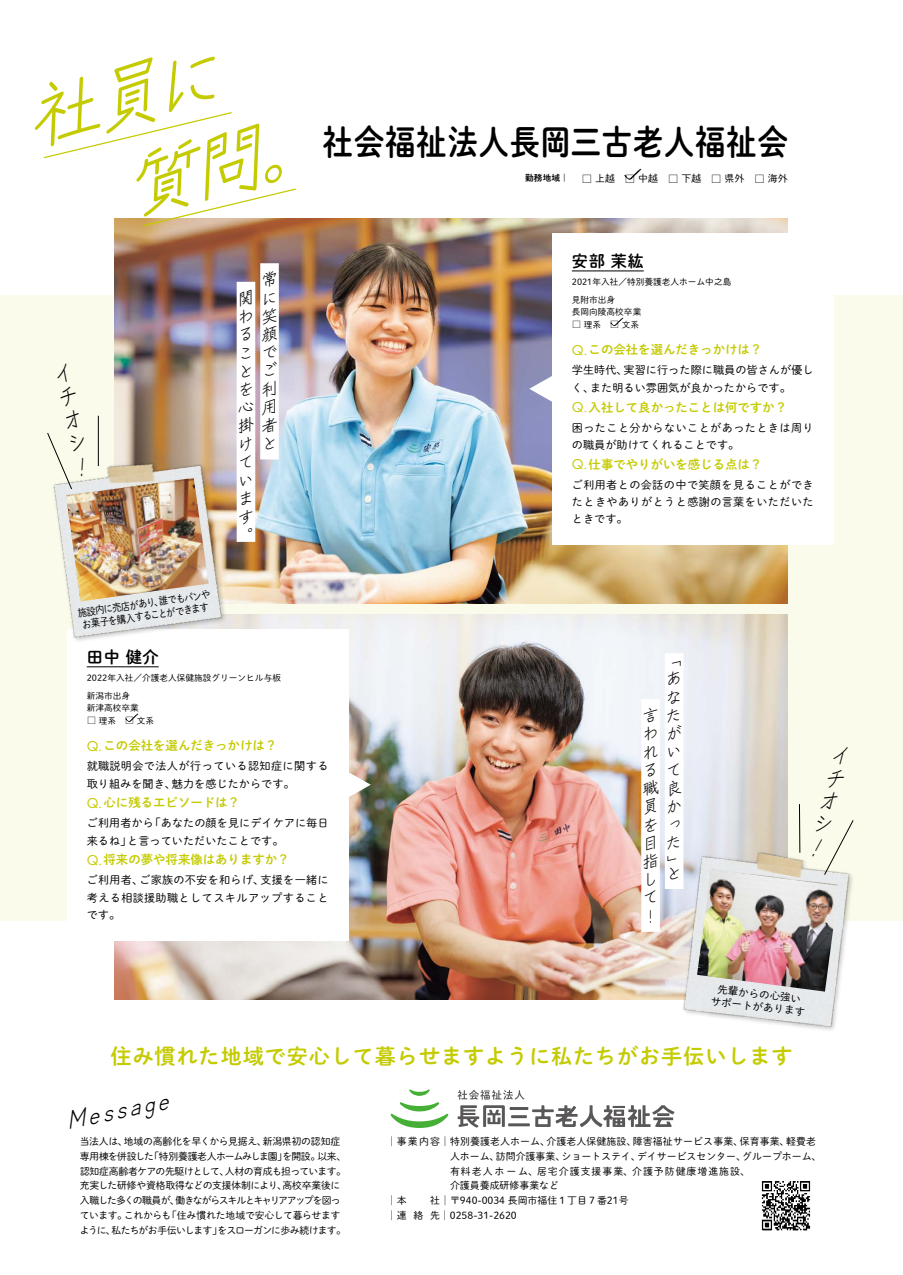
<style>
.page{position:relative;width:903px;height:1275px;background:#fff}
.page>*{position:absolute;margin:0;border:0;box-sizing:border-box;transform-origin:0 0}
.t1{font:italic 70.7px/88.5px "Zen Kurenaido";color:#c4cb00}
.t2{font:34.65px "Shuei M Go Std B";letter-spacing:.03em;color:#000;scale:.87 1}
.t3{font:italic 24.85px "Zen Kurenaido";color:#000}
.t4{font:23.1px/23.4px "Zen Kurenaido";color:#000;text-align:justify;scale:.8 1}
.t5{font:21px "Shuei M Go Std B";letter-spacing:.045em;color:#c4cb00}
.t6{font:16.1px "Shuei M Go Std B";letter-spacing:.05em;color:#000}
.t7{font:14.88px "Futura PT";color:#c4cb00}
.t8{font:12.42px "Shuei M Go Std B";color:#c4cb00}
.t9{font:11.2px/17.3px "Shuei M Go Std L";letter-spacing:.015em;color:#000}
.t10{font:11.2px/17.3px "Shuei M Go Std L";letter-spacing:.035em;color:#000}
.t11{font:10.5px/12.4px "Shuei M Go Std L";color:#000;scale:.88 1}
.t12{font:10.5px/12.4px "Shuei M Go Std L";color:#000;text-align:center}
.t13{font:9.97px "Shuei M Go Std L";letter-spacing:-.02em;color:#000}
.t14{font:9.97px "Shuei M Go Std L";color:#000}
.t15{font:9.97px/14.9px "Shuei M Go Std L";letter-spacing:-.09em;color:#000}
.t16{font:9.97px "Shuei M Go Std L";letter-spacing:-.085em;color:#000}
.t17{font:9.97px/14.9px "Shuei M Go Std L";letter-spacing:-.04em;color:#000}
.t18{font:9.97px "Shuei M Go Std L";letter-spacing:.1em;color:#000}
.t19{font:9.97px "Shuei M Go Std L";letter-spacing:.015em;color:#000}
.t20{font:9.97px "Shuei M Go Std L";letter-spacing:-.075em;color:#000}
.t21{font:9.97px "Shuei M Go Std L";letter-spacing:-.055em;color:#000}
.t22{font:9.97px "Shuei M Go Std L";letter-spacing:-.06em;color:#000}
.t23{font:9.97px "Shuei M Go Std L";letter-spacing:.01em;color:#000}
.t24{font:8.75px/17.3px "Shuei M Go Std L";color:#000}
.t25{font:8.75px "Shuei M Go Std B";color:#000}
.s1{font-family:"Shuei M Go Std L";font-size:10.85px}
.s2{font-size:10.85px}
.s3{font-size:9.62px}
</style>
<div class="page">
<div style="left:0;top:296px;width:903px;height:625px;background:#fbfbec"></div>
<img style="left:761px;top:1181px;width:50px;height:50px">
<svg style="left:624px;top:169px;width:17px;height:11px"></svg>
<svg style="left:409px;top:1089px;width:21px;height:7px"></svg>
<svg style="left:390px;top:1102px;width:58px;height:26px"></svg>
<hr style="left:510px;top:1107px;width:18px;height:3px;background:#595757">
<hr style="left:511px;top:1115px;width:16px;height:3px;background:#595757">
<hr style="left:508px;top:1123px;width:22px;height:3px;background:#595757">
<svg style="left:532px;top:1105px;width:142px;height:22px"></svg>
<svg style="left:458px;top:1090px;width:66px;height:38px"></svg>
<img style="left:114px;top:218px;width:674px;height:386px">
<img style="left:114px;top:614px;width:674px;height:386px">
<svg style="left:348px;top:764px;width:23px;height:42px"></svg>
<svg style="left:529px;top:368px;width:23px;height:42px"></svg>
<div style="left:260px;top:263px;width:19px;height:196px;background:#fff"></div>
<div style="left:237px;top:282px;width:18px;height:260px;background:#fff"></div>
<img style="left:682px;top:851px;width:171px;height:179px">
<img style="left:697px;top:869px;width:142px;height:123px">
<div style="left:665px;top:653px;width:18px;height:236px;background:#fff"></div>
<div style="left:641px;top:699px;width:19px;height:233px;background:#fff"></div>
<div style="left:67px;top:629px;width:281px;height:311px;background:#fff"></div>
<hr style="left:87px;top:666px;width:72px;height:1px;background:#000">
<svg style="left:125px;top:713px;width:13px;height:9px"></svg>
<div style="left:552px;top:233px;width:281px;height:311px;background:#fff"></div>
<hr style="left:572px;top:271px;width:72px;height:1px;background:#000">
<svg style="left:610px;top:318px;width:13px;height:8px"></svg>
<img style="left:69px;top:444px;width:173px;height:197px">
<svg style="left:43px;top:112px;width:189px;height:47px"></svg>
<svg style="left:143px;top:188px;width:154px;height:39px"></svg>
<svg style="left:239px;top:444px;width:3px;height:88px"></svg>
<img style="left:47px;top:415px;width:162px;height:186px">
<svg style="left:799px;top:804px;width:55px;height:71px"></svg>
<h1 class="t1" style="left:97px;top:60px;width:199px;text-indent:-82px;rotate:-13deg">社員に質問。</h1>
<h3 class="t4" style="left:50px;top:365px;width:19px;rotate:-13deg">イチオシ</h3>
<p class="t11" style="left:77px;top:606px;width:154px;rotate:-8deg">施設内に売店があり誰でもパンや</p>
<p class="t11" style="left:80px;top:606px;width:147px;text-indent:74px;rotate:-8deg">、<br>お菓子を購入することができます</p>
<h2 class="t2" style="left:323px;top:116px;width:536px">社会福祉法人長岡三古老人福祉会</h2>
<p class="t13" style="left:595px;top:171px;width:21px">上越</p>
<p class="t25" style="left:525px;top:171px;width:69px">勤務地域｜ <span class="s1">□</span></p>
<p class="t13" style="left:625px;top:171px;width:35px"><span class="s2">□</span> 中越</p>
<p class="t13" style="left:668px;top:171px;width:35px"><span class="s2">□</span> 下越</p>
<p class="t13" style="left:711px;top:171px;width:35px"><span class="s2">□</span> 県外</p>
<p class="t13" style="left:754px;top:171px;width:35px"><span class="s2">□</span> 海外</p>
<h3 class="t6" style="left:572px;top:249px;width:73px">安部茉紘</h3>
<p class="t24" style="left:572px;top:273px;width:161px">2021年入社／特別養護老人ホーム中之島見附市出身</p>
<p class="t24" style="left:572px;top:303px;width:71px">長岡向陵高校卒業</p>
<p class="t24" style="left:572px;top:315px;width:69px"><span class="s3">□</span> 理系　<span class="s3">□</span> 文系</p>
<p class="t8" style="left:589px;top:341px;width:175px">この会社を選んだきっかけは?</p>
<h3 class="t7" style="left:572px;top:341px;width:17px">Q.</h3>
<p class="t9" style="left:623px;top:361px;width:192px">実習に行った際に職員の皆さんが優し</p>
<p class="t9" style="left:590px;top:361px;width:202px;text-indent:-18px">学生時代、<br>また明るい雰囲気が良かったからです。</p>
<p class="t9" style="left:572px;top:379px;width:24px">く、</p>
<p class="t8" style="left:589px;top:398px;width:200px">入社して良かったことは何ですか?</p>
<h3 class="t7" style="left:572px;top:398px;width:17px">Q.</h3>
<p class="t10" style="left:572px;top:418px;width:243px">困ったこと分からないことがあったときは周りの職員が助けてくれることです。</p>
<p class="t8" style="left:589px;top:455px;width:175px">仕事でやりがいを感じる点は?</p>
<h3 class="t7" style="left:572px;top:455px;width:17px">Q.</h3>
<p class="t9" style="left:572px;top:475px;width:243px;text-align:justify">ご利用者との会話の中で笑顔を見ることができたときやありがとうと感謝の言葉をいただいたときです。</p>
<h3 class="t6" style="left:87px;top:645px;width:73px">田中健介</h3>
<p class="t24" style="left:87px;top:669px;width:196px">2022年入社／介護老人保健施設グリーンヒル与板新潟市出身</p>
<p class="t24" style="left:87px;top:699px;width:54px">新津高校卒業</p>
<p class="t24" style="left:87px;top:711px;width:69px"><span class="s3">□</span> 理系　<span class="s3">□</span> 文系</p>
<p class="t8" style="left:104px;top:736px;width:175px">この会社を選んだきっかけは?</p>
<h3 class="t7" style="left:87px;top:737px;width:17px">Q.</h3>
<p class="t9" style="left:172px;top:757px;width:158px;text-indent:-85px">就職説明会で法人が行っている認知症に関する魅力を感じたからです。</p>
<p class="t9" style="left:87px;top:774px;width:91px">取り組みを聞き、</p>
<p class="t8" style="left:104px;top:793px;width:138px">心に残るエピソードは?</p>
<h3 class="t7" style="left:87px;top:794px;width:17px">Q.</h3>
<p class="t9" style="left:127px;top:814px;width:158px;text-indent:-40px">ご利用者から<br>と言っていただいたことです。</p>
<p class="t9" style="left:150px;top:814px;width:180px">「あなたの顔を見にデイケアに毎日</p>
<p class="t9" style="left:87px;top:831px;width:46px">来るね」</p>
<p class="t8" style="left:104px;top:851px;width:188px">将来の夢や将来像はありますか?</p>
<h3 class="t7" style="left:87px;top:851px;width:17px">Q.</h3>
<p class="t9" style="left:139px;top:871px;width:126px">ご家族の不安を和らげ、</p>
<p class="t10" style="left:87px;top:871px;width:243px">ご利用者、<br>考える相談援助職としてスキルアップすることです。</p>
<p class="t9" style="left:261px;top:871px;width:70px">支援を一緒に</p>
<p class="t12" style="left:713px;top:982px;width:96px;rotate:7deg">先輩からの心強いサポートがあります</p>
<h3 class="t5" style="left:111px;top:1040px;width:683px">住み慣れた地域で安心して暮らせますように私たちがお手伝いします</h3>
<h3 class="t3" style="left:63px;top:1106px;width:105px;rotate:-12deg">Message</h3>
<p class="t13" style="left:263px;top:1134px;width:79px">新潟県初の認知症</p>
<p class="t13" style="left:124px;top:1134px;width:145px">地域の高齢化を早くから見据え、</p>
<p class="t13" style="left:80px;top:1134px;width:49px">当法人は、</p>
<p class="t16" style="left:149px;top:1149px;width:139px">「特別養護老人ホームみしま園」</p>
<p class="t20" style="left:80px;top:1149px;width:76px">専用棟を併設した</p>
<p class="t13" style="left:317px;top:1149px;width:30px">以来、</p>
<p class="t13" style="left:282px;top:1149px;width:39px">を開設。</p>
<p class="t21" style="left:80px;top:1163px;width:151px">認知症高齢者ケアの先駆けとして、</p>
<p class="t22" style="left:225px;top:1163px;width:123px">人材の育成も担っています。</p>
<p class="t15" style="left:175px;top:1178px;width:167px;text-indent:-96px">充実した研修や資格取得などの支援体制により、<br>働きながらスキルとキャリアアップを図っ</p>
<p class="t13" style="left:283px;top:1178px;width:59px">高校卒業後に</p>
<p class="t17" style="left:167px;top:1193px;width:175px;text-indent:-87px">入職した多くの職員が、<br>「住み慣れた地域で安心して暮らせます</p>
<p class="t13" style="left:80px;top:1208px;width:49px">ています。</p>
<p class="t13" style="left:124px;top:1208px;width:49px">これからも</p>
<p class="t20" style="left:111px;top:1223px;width:112px">私たちがお手伝いします」</p>
<p class="t16" style="left:217px;top:1223px;width:130px">をスローガンに歩み続けます。</p>
<p class="t13" style="left:80px;top:1223px;width:38px">ように、</p>
<p class="t19" style="left:387px;top:1134px;width:165px">│事業内容│特別養護老人ホーム、</p>
<p class="t23" style="left:546px;top:1134px;width:91px">介護老人保健施設、</p>
<p class="t19" style="left:633px;top:1134px;width:112px">障害福祉サービス事業、</p>
<p class="t13" style="left:740px;top:1134px;width:51px">保育事業、</p>
<p class="t13" style="left:786px;top:1134px;width:31px">軽費老</p>
<p class="t14" style="left:742px;top:1149px;width:81px">グループホーム、</p>
<p class="t14" style="left:637px;top:1149px;width:110px">デイサービスセンター、</p>
<p class="t13" style="left:496px;top:1149px;width:71px">訪問介護事業、</p>
<p class="t13" style="left:450px;top:1149px;width:51px">人ホーム、</p>
<p class="t18" style="left:450px;top:1163px;width:301px">有料老人ホーム、居宅介護支援事業、介護予防健康増進施設、</p>
<p class="t14" style="left:450px;top:1178px;width:111px">介護員養成研修事業など</p>
<p class="t14" style="left:387px;top:1193px;width:243px">│本　　社│〒940-0034 長岡市福住１丁目７番21号</p>
<p class="t14" style="left:430px;top:1208px;width:88px">先│0258-31-2620</p>
<p class="t14" style="left:561px;top:1149px;width:81px">ショートステイ、</p>
<p class="t13" style="left:387px;top:1208px;width:21px">│連</p>
<p class="t13" style="left:413px;top:1208px;width:11px">絡</p>
</div>
